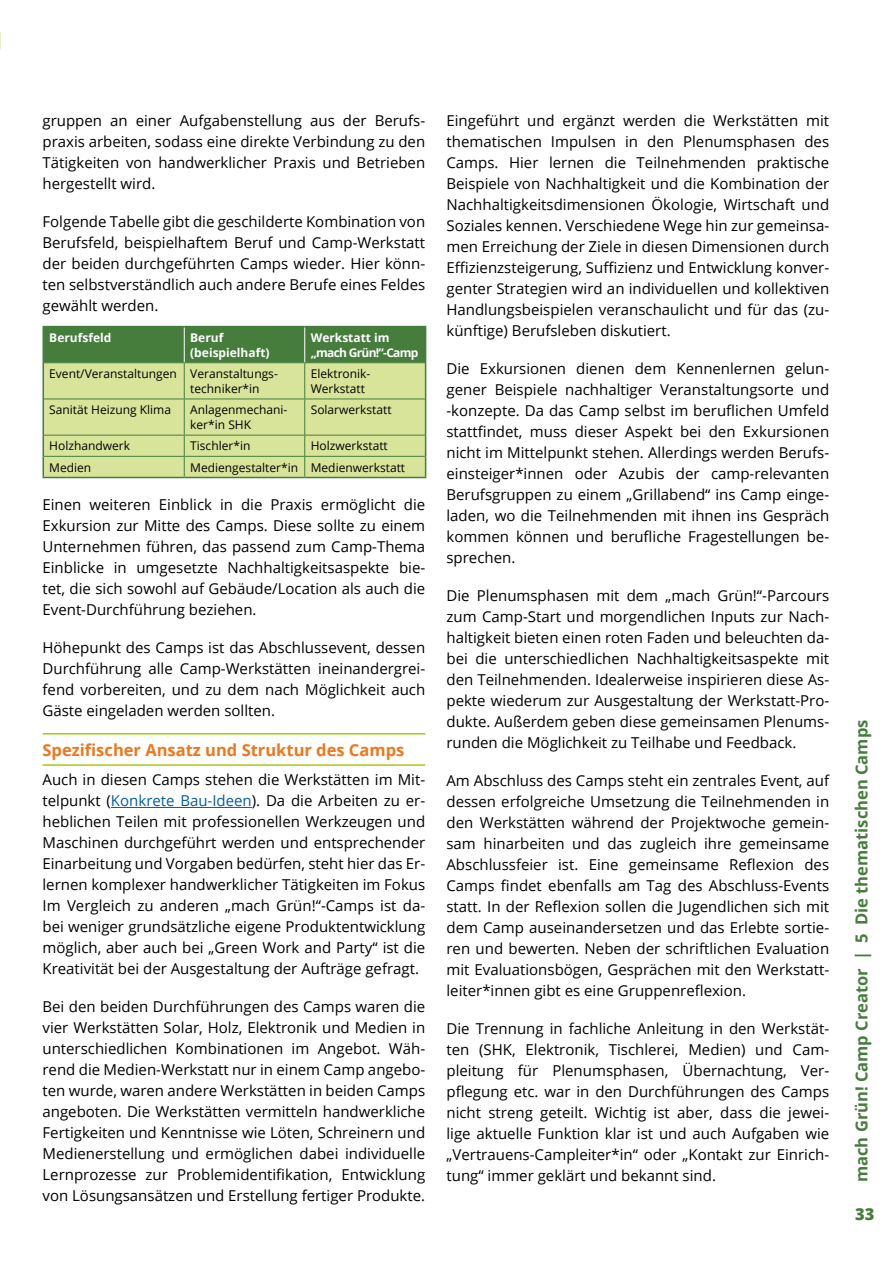
<style>
.page{position:relative;width:893px;height:1263px;background:#fff}
.page>*{position:absolute;margin:0;border:0;box-sizing:border-box;transform-origin:0 0}
.t1{font:700 16.5px "Open Sans";color:#467d3d}
.t2{font:700 16.5px "Open Sans";color:#ee771b}
.t3{font:800 16.5px "Open Sans";color:#467d3d}
.t4{font:15px/21px "Open Sans";color:#000;text-align:justify}
.t5{font:12px/15px "Open Sans";color:#000}
.t6{font:700 12px/15px "Open Sans";color:#fff}
.t7{font:700 12px/15px "Open Sans";letter-spacing:-.03em;color:#fff}
.s1{color:#005da9}
</style>
<div class="page">
<hr style="left:43px;top:733px;width:382px;height:1px;background:#adc90e">
<hr style="left:43px;top:764px;width:382px;height:2px;background:#adc90e">
<hr style="left:111px;top:807px;width:141px;height:1px;background:#005da9">
<hr style="left:43px;top:326px;width:141px;height:1px;background:#467d3d">
<hr style="left:184px;top:326px;width:121px;height:1px;background:#467d3d">
<hr style="left:305px;top:326px;width:121px;height:1px;background:#467d3d">
<svg style="left:43px;top:327px;width:383px;height:150px;background:#b1c881"></svg>
<hr style="left:43px;top:477px;width:141px;height:1px;background:#467d3d">
<hr style="left:184px;top:477px;width:121px;height:1px;background:#467d3d">
<hr style="left:305px;top:477px;width:121px;height:1px;background:#467d3d">
<p class="t4" style="left:43px;top:110px;width:384px">gruppen an einer Aufgabenstellung aus der Berufs&shy;praxis arbeiten, sodass eine direkte Verbindung zu den Tätigkeiten von handwerklicher Praxis und Betrieben hergestellt wird.</p>
<p class="t4" style="left:43px;top:211px;width:384px">Folgende Tabelle gibt die geschilderte Kombination von Berufsfeld, beispielhaftem Beruf und Camp-Werkstatt der beiden durchgeführten Camps wieder. Hier könn&shy;ten selbstverständlich auch andere Berufe eines Feldes gewählt werden.</p>
<p class="t6" style="left:49px;top:330px;width:64px">Berufsfeld</p>
<p class="t6" style="left:190px;top:330px;width:81px">Beruf (beispielhaft)</p>
<p class="t7" style="left:311px;top:330px;width:109px">Werkstatt im „mach Grün!“-Camp</p>
<p class="t5" style="left:190px;top:366px;width:89px;text-indent:-141px">Event/Veranstaltungen Veranstaltungs&shy;techniker*in</p>
<p class="t5" style="left:311px;top:366px;width:61px">Elektronik-<br>Werkstatt</p>
<p class="t5" style="left:49px;top:402px;width:123px">Sanität Heizung Klima</p>
<p class="t5" style="left:190px;top:402px;width:99px">Anlagenmechani&shy;ker*in SHK</p>
<p class="t5" style="left:311px;top:402px;width:82px">Solarwerkstatt</p>
<p class="t5" style="left:49px;top:438px;width:82px">Holzhandwerk</p>
<p class="t5" style="left:190px;top:438px;width:62px">Tischler*in</p>
<p class="t5" style="left:311px;top:438px;width:79px">Holzwerkstatt</p>
<p class="t5" style="left:49px;top:459px;width:44px">Medien</p>
<p class="t5" style="left:190px;top:459px;width:216px">Mediengestalter*in Medienwerkstatt</p>
<p class="t4" style="left:43px;top:494px;width:384px">Einen weiteren Einblick in die Praxis ermöglicht die Exkursion zur Mitte des Camps. Diese sollte zu einem Unternehmen führen, das passend zum Camp-Thema Einblicke in umgesetzte Nachhaltigkeitsaspekte bie&shy;tet, die sich sowohl auf Gebäude/Location als auch die Event-Durchführung beziehen.</p>
<p class="t4" style="left:43px;top:637px;width:384px">Höhepunkt des Camps ist das Abschlussevent, dessen Durchführung alle Camp-Werkstätten ineinandergrei&shy;fend vorbereiten, und zu dem nach Möglichkeit auch Gäste eingeladen werden sollten.</p>
<p class="t2" style="left:43px;top:738px;width:363px">Spezifischer Ansatz und Struktur des Camps</p>
<p class="t4" style="left:43px;top:769px;width:384px">Auch in diesen Camps stehen die Werkstätten im Mit&shy;telpunkt (<span class="s1">Konkrete Bau-Ideen</span>). Da die Arbeiten zu er&shy;heblichen Teilen mit professionellen Werkzeugen und Maschinen durchgeführt werden und entsprechender Einarbeitung und Vorgaben bedürfen, steht hier das Er&shy;lernen komplexer handwerklicher Tätigkeiten im Fokus Im Vergleich zu anderen „mach Grün!“-Camps ist da&shy;bei weniger grundsätzliche eigene Produktentwicklung möglich, aber auch bei „Green Work and Party“ ist die Kreativität bei der Ausgestaltung der Aufträge gefragt.</p>
<p class="t4" style="left:43px;top:996px;width:384px">Bei den beiden Durchführungen des Camps waren die vier Werkstätten Solar, Holz, Elektronik und Medien in unterschiedlichen Kombinationen im Angebot. Wäh&shy;rend die Medien-Werkstatt nur in einem Camp angebo&shy;ten wurde, waren andere Werkstätten in beiden Camps angeboten. Die Werkstätten vermitteln handwerkliche Fertigkeiten und Kenntnisse wie Löten, Schreinern und Medienerstellung und ermöglichen dabei individuelle Lernprozesse zur Problemidentifikation, Entwicklung von Lösungsansätzen und Erstellung fertiger Produkte.</p>
<p class="t4" style="left:446px;top:110px;width:384px">Eingeführt und ergänzt werden die Werkstätten mit thematischen Impulsen in den Plenumsphasen des Camps. Hier lernen die Teilnehmenden praktische Beispiele von Nachhaltigkeit und die Kombination der Nachhaltigkeitsdimensionen Ökologie, Wirtschaft und Soziales kennen. Verschiedene Wege hin zur gemeinsa&shy;men Erreichung der Ziele in diesen Dimensionen durch Effizienzsteigerung, Suffizienz und Entwicklung konver&shy;genter Strategien wird an individuellen und kollektiven Handlungsbeispielen veranschaulicht und für das (zu&shy;künftige) Berufsleben diskutiert.</p>
<p class="t4" style="left:446px;top:358px;width:384px">Die Exkursionen dienen dem Kennenlernen gelun&shy;gener Beispiele nachhaltiger Veranstaltungsorte und -konzepte. Da das Camp selbst im beruflichen Umfeld stattfindet, muss dieser Aspekt bei den Exkursionen nicht im Mittelpunkt stehen. Allerdings werden Berufs&shy;einsteiger*innen oder Azubis der camp-relevanten Berufsgruppen zu einem „Grillabend“ ins Camp einge&shy;laden, wo die Teilnehmenden mit ihnen ins Gespräch kommen können und berufliche Fragestellungen be&shy;sprechen.</p>
<p class="t4" style="left:446px;top:585px;width:384px">Die Plenumsphasen mit dem „mach Grün!“-Parcours zum Camp-Start und morgendlichen Inputs zur Nach&shy;haltigkeit bieten einen roten Faden und beleuchten da&shy;bei die unterschiedlichen Nachhaltigkeitsaspekte mit den Teilnehmenden. Idealerweise inspirieren diese As&shy;pekte wiederum zur Ausgestaltung der Werkstatt-Pro&shy;dukte. Außerdem geben diese gemeinsamen Plenums&shy;runden die Möglichkeit zu Teilhabe und Feedback.</p>
<p class="t4" style="left:446px;top:770px;width:384px">Am Abschluss des Camps steht ein zentrales Event, auf dessen erfolgreiche Umsetzung die Teilnehmenden in den Werkstätten während der Projektwoche gemein&shy;sam hinarbeiten und das zugleich ihre gemeinsame Abschlussfeier ist. Eine gemeinsame Reflexion des Camps findet ebenfalls am Tag des Abschluss-Events statt. In der Reflexion sollen die Jugendlichen sich mit dem Camp auseinandersetzen und das Erlebte sortie&shy;ren und bewerten. Neben der schriftlichen Evaluation mit Evaluationsbögen, Gesprächen mit den Werkstatt&shy;leiter*innen gibt es eine Gruppenreflexion.</p>
<p class="t4" style="left:446px;top:1018px;width:384px">Die Trennung in fachliche Anleitung in den Werkstät&shy;ten (SHK, Elektronik, Tischlerei, Medien) und Cam&shy;pleitung für Plenumsphasen, Übernachtung, Ver&shy;pflegung etc. war in den Durchführungen des Camps nicht streng geteilt. Wichtig ist aber, dass die jewei&shy;lige aktuelle Funktion klar ist und auch Aufgaben wie „Vertrauens-Campleiter*in“ oder „Kontakt zur Einrich&shy;tung“ immer geklärt und bekannt sind.</p>
<p class="t1" style="left:850px;top:1182px;width:464px;rotate:-90deg">mach Grün! Camp Creator | 5 Die thematischen Camps</p>
<p class="t3" style="left:855px;top:1202px;width:21px">33</p>
</div>
